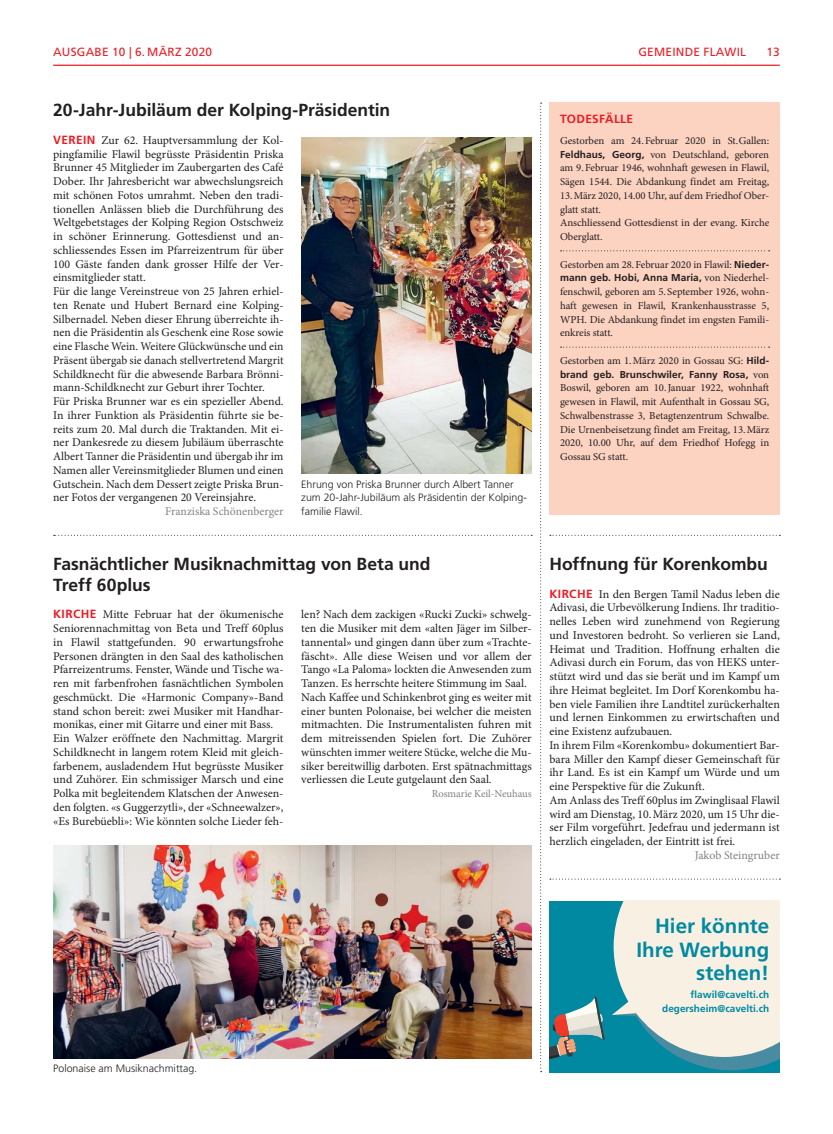
<style>
.page{position:relative;width:833px;height:1134px;background:#fff}
.page>*{position:absolute;margin:0;border:0;box-sizing:border-box;transform-origin:0 0}
.t1{font:700 20.5px/23.1px "Frutiger LT Std";color:#0089a1;text-align:right}
.t2{font:700 17.5px/21.2px "Frutiger LT Std";color:#231f20}
.t3{font:11.88px/13.8px "Minion Pro";color:#231f20}
.t4{font:11.88px "Minion Pro";color:#808285}
.t5{font:11.88px "Frutiger LT Std";letter-spacing:.02em;color:#ed1c24}
.t6{font:700 11.88px "Frutiger LT Std";letter-spacing:.03em;color:#ed1c24}
.t7{font:10.62px/13.8px "Minion Pro";letter-spacing:-.005em;color:#231f20;text-align:justify}
.t8{font:300 10.62px/13.8px "Frutiger LT Std";color:#231f20}
.t9{font:10.62px "Minion Pro";letter-spacing:-.005em;color:#808285}
.t10{font:700 10px "Frutiger LT Std";letter-spacing:.005em;color:#231f20}
.t11{font:700 10px/13.6px "Frutiger LT Std";color:#0089a1;text-align:right}
.s1{font-family:"Frutiger LT Std";font-weight:700;color:#ed1c24}
.s2{font-family:"Frutiger LT Std";font-weight:700;font-size:10px}
.s3{font-family:"Minion Pro";font-weight:400;font-size:10.62px}
</style>
<div class="page">
<div style="left:549px;top:103px;width:231px;height:412px;background:#fcd2c1"></div>
<svg style="left:560px;top:250px;width:209px;height:1px"></svg>
<svg style="left:560px;top:347px;width:209px;height:1px"></svg>
<svg style="left:54px;top:535px;width:478px;height:1px"></svg>
<svg style="left:540px;top:103px;width:1px;height:969px"></svg>
<hr style="left:53px;top:65px;width:727px;height:1px;background:#ed1c24">
<svg style="left:550px;top:535px;width:230px;height:1px"></svg>
<svg style="left:550px;top:878px;width:230px;height:1px"></svg>
<img style="left:301px;top:137px;width:230px;height:337px">
<img style="left:53px;top:845px;width:478px;height:213px">
<div style="left:549px;top:901px;width:231px;height:171px;background:#0089a1"></div>
<svg style="left:549px;top:996px;width:56px;height:64px"></svg>
<svg style="left:612px;top:901px;width:168px;height:170px;background:#c7dad5"></svg>
<p class="t5" style="left:53px;top:46px;width:160px">AUSGABE 10 | 6. MÄRZ 2020</p>
<p class="t5" style="left:638px;top:46px;width:109px">GEMEINDE FLAWIL</p>
<p class="t5" style="left:766px;top:46px;width:15px">13</p>
<h2 class="t2" style="left:53px;top:101px;width:338px">20-Jahr-Jubiläum der Kolping-Präsidentin</h2>
<p class="t3" style="left:53px;top:134px;width:232px"><span class="s1">VEREIN</span> Zur 62. Hauptversammlung der Kol&shy;pingfamilie Flawil begrüsste Präsidentin Priska Brunner 45 Mitglieder im Zaubergarten des Café Dober. Ihr Jahresbericht war abwechslungsreich mit schönen Fotos umrahmt. Neben den tradi&shy;tionellen Anlässen blieb die Durchführung des Weltgebetstages der Kolping Region Ostschweiz in schöner Erinnerung. Gottesdienst und an&shy;schliessendes Essen im Pfarreizentrum für über 100 Gäste fanden dank grosser Hilfe der Ver&shy;einsmitglieder statt.<br>Für die lange Vereinstreue von 25 Jahren erhiel&shy;ten Renate und Hubert Bernard eine Kolping-Silbernadel. Neben dieser Ehrung überreichte ih&shy;nen die Präsidentin als Geschenk eine Rose sowie eine Flasche Wein. Weitere Glückwünsche und ein Präsent übergab sie danach stellvertretend Margrit Schildknecht für die abwesende Barbara Brönni&shy;mann-Schildknecht zur Geburt ihrer Tochter.<br>Für Priska Brunner war es ein spezieller Abend.<br>In ihrer Funktion als Präsidentin führte sie be&shy;reits zum 20. Mal durch die Traktanden. Mit ei&shy;ner Dankesrede zu diesem Jubiläum überraschte Albert Tanner die Präsidentin und übergab ihr im Namen aller Vereinsmitglieder Blumen und einen Gutschein. Nach dem Dessert zeigte Priska Brun&shy;ner Fotos der vergangenen 20 Vereinsjahre.</p>
<p class="t4" style="left:165px;top:507px;width:120px">Franziska Schönenberger</p>
<p class="t8" style="left:301px;top:478px;width:227px">Ehrung von Priska Brunner durch Albert Tanner zum 20-Jahr-Jubiläum als Präsidentin der Kolping&shy;familie Flawil.</p>
<h2 class="t2" style="left:53px;top:554px;width:379px">Fasnächtlicher Musiknachmittag von Beta und<br>Treff 60plus</h2>
<p class="t3" style="left:53px;top:609px;width:232px"><span class="s1">KIRCHE</span> Mitte Februar hat der ökumenische Seniorennachmittag von Beta und Treff 60plus in Flawil stattgefunden. 90 erwartungsfrohe Personen drängten in den Saal des katholischen Pfarreizentrums. Fenster, Wände und Tische wa&shy;ren mit farbenfrohen fasnächtlichen Symbolen geschmückt. Die «Harmonic Company»-Band stand schon bereit: zwei Musiker mit Handhar&shy;monikas, einer mit Gitarre und einer mit Bass.<br>Ein Walzer eröffnete den Nachmittag. Margrit Schildknecht in langem rotem Kleid mit gleich&shy;farbenem, ausladendem Hut begrüsste Musiker und Zuhörer. Ein schmissiger Marsch und eine Polka mit begleitendem Klatschen der Anwesen&shy;den folgten. «s Guggerzytli», der «Schneewalzer», «Es Burebüebli»: Wie könnten solche Lieder feh-</p>
<p class="t3" style="left:301px;top:609px;width:232px">len? Nach dem zackigen «Rucki Zucki» schwelg&shy;ten die Musiker mit dem «alten Jäger im Silber&shy;tannental» und gingen dann über zum «Trachte&shy;fäscht». Alle diese Weisen und vor allem der Tango «La Paloma» lockten die Anwesenden zum Tanzen. Es herrschte heitere Stimmung im Saal.<br>Nach Kaffee und Schinkenbrot ging es weiter mit einer bunten Polonaise, bei welcher die meisten mitmachten. Die Instrumentalisten fuhren mit dem mitreissenden Spielen fort. Die Zuhörer wünschten immer weitere Stücke, welche die Mu&shy;siker bereitwillig darboten. Erst spätnachmittags verliessen die Leute gutgelaunt den Saal.</p>
<p class="t9" style="left:432px;top:789px;width:101px">Rosmarie Keil-Neuhaus</p>
<p class="t6" style="left:560px;top:113px;width:75px">TODESFÄLLE</p>
<p class="t7" style="left:560px;top:135px;width:211px">Gestorben am 24. Februar 2020 in St. Gallen:<br><span class="s2">Feldhaus, Georg,</span> von Deutschland, geboren am 9. Februar 1946, wohnhaft gewesen in Flawil, Sägen 1544. Die Abdankung findet am Freitag,</p>
<p class="t7" style="left:560px;top:190px;width:211px;text-align:left">13. März 2020, 14.00 Uhr, auf dem Friedhof Ober&shy;glatt statt.<br>Anschliessend Gottesdienst in der evang. Kirche<br>Oberglatt.</p>
<p class="t7" style="left:560px;top:258px;width:211px">Gestorben am 28. Februar 2020 in Flawil: <span class="s2">Nieder-</span></p>
<p class="t10" style="left:560px;top:273px;width:211px">mann geb. Hobi, Anna Maria, <span class="s3">von Niederhel-</span></p>
<p class="t7" style="left:560px;top:286px;width:211px">fenschwil, geboren am 5. September 1926, wohn&shy;haft gewesen in Flawil, Krankenhausstrasse 5, WPH. Die Abdankung findet im engsten Famili&shy;enkreis statt.</p>
<p class="t7" style="left:560px;top:355px;width:211px">Gestorben am 1. März 2020 in Gossau SG: <span class="s2">Hild-</span></p>
<p class="t10" style="left:560px;top:369px;width:211px">brand geb. Brunschwiler, Fanny Rosa, <span class="s3">von</span></p>
<p class="t7" style="left:560px;top:382px;width:211px">Boswil, geboren am 10. Januar 1922, wohnhaft gewesen in Flawil, mit Aufenthalt in Gossau SG, Schwalbenstrasse 3, Betagtenzentrum Schwalbe.<br>Die Urnenbeisetzung findet am Freitag, 13. März 2020, 10.00 Uhr, auf dem Friedhof Hofegg in Gossau SG statt.</p>
<h2 class="t2" style="left:549px;top:554px;width:220px">Hoffnung für Korenkombu</h2>
<p class="t3" style="left:549px;top:588px;width:232px"><span class="s1">KIRCHE</span> In den Bergen Tamil Nadus leben die Adivasi, die Urbevölkerung Indiens. Ihr traditio&shy;nelles Leben wird zunehmend von Regierung und Investoren bedroht. So verlieren sie Land, Heimat und Tradition. Hoffnung erhalten die Adivasi durch ein Forum, das von HEKS unter&shy;stützt wird und das sie berät und im Kampf um ihre Heimat begleitet. Im Dorf Korenkombu ha&shy;ben viele Familien ihre Landtitel zurückerhalten und lernen Einkommen zu erwirtschaften und eine Existenz aufzubauen.<br>In ihrem Film «Korenkombu» dokumentiert Bar&shy;bara Miller den Kampf dieser Gemeinschaft für ihr Land. Es ist ein Kampf um Würde und um eine Perspektive für die Zukunft.<br>Am Anlass des Treff 60plus im Zwinglisaal Flawil wird am Dienstag, 10. März 2020, um 15 Uhr die&shy;ser Film vorgeführt. Jedefrau und jedermann ist herzlich eingeladen, der Eintritt ist frei.</p>
<p class="t4" style="left:695px;top:850px;width:86px">Jakob Steingruber</p>
<p class="t8" style="left:53px;top:1062px;width:146px">Polonaise am Musiknachmittag.</p>
<h1 class="t1" style="left:636px;top:916px;width:134px">Hier könnte<br>Ihre Werbung stehen!</h1>
<p class="t11" style="left:662px;top:989px;width:108px">flawil@cavelti.ch degersheim@cavelti.ch</p>
</div>
